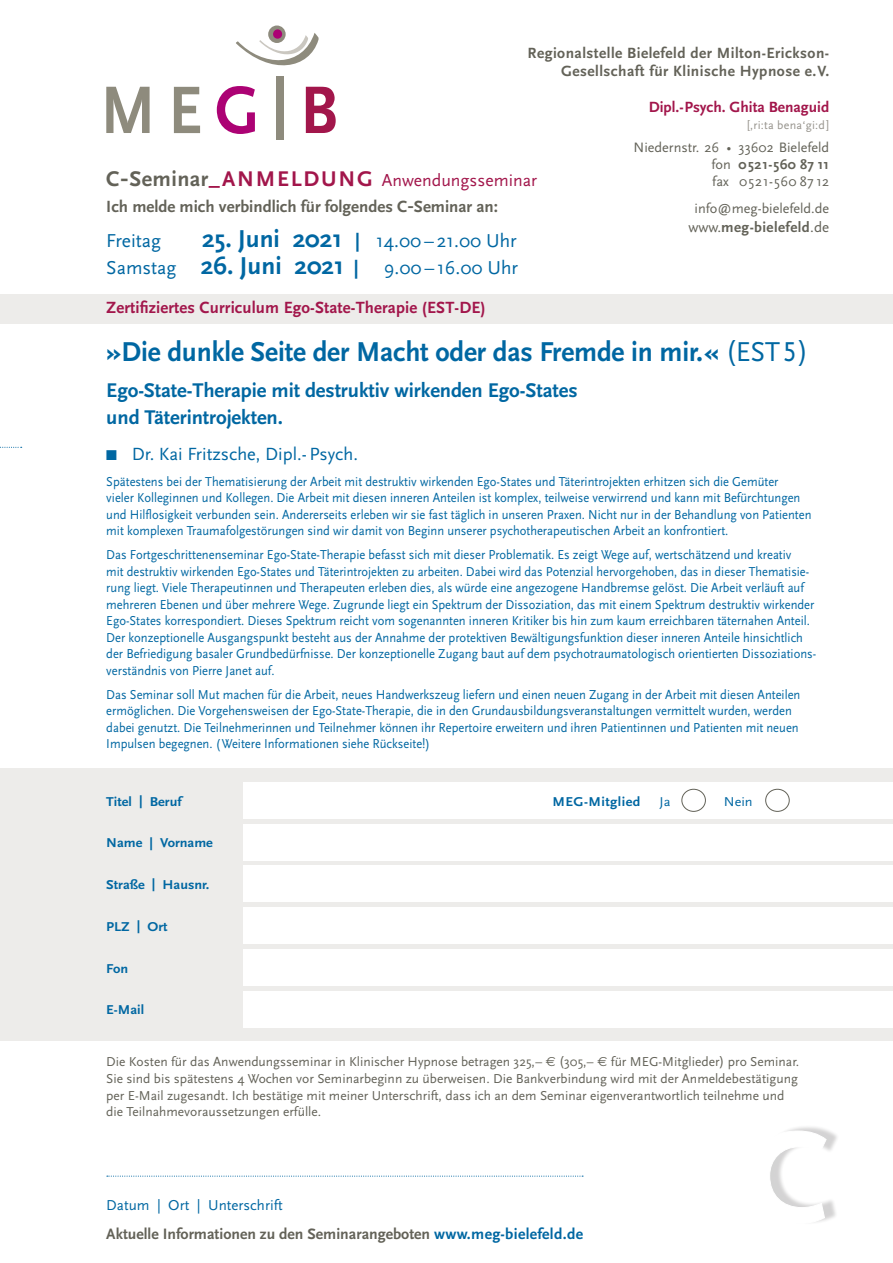
<style>
.page{position:relative;width:893px;height:1263px;background:#fff}
.page>*{position:absolute;margin:0;border:0;box-sizing:border-box;transform-origin:0 0}
.t1{font:700 135px "Scala Sans";color:#fff}
.t2{font:700 28.5px "Scala Sans";letter-spacing:-.005em;color:#0067a2}
.t3{font:700 25.5px "Scala Sans";color:#0067a2}
.t4{font:700 22.2px "Scala Sans";letter-spacing:.02em;color:#636258}
.t5{font:700 22.2px "Scala Sans";color:#a2164b}
.t6{font:700 20.7px/27px "Scala Sans";letter-spacing:-.005em;color:#0067a2}
.t7{font:19.5px "Scala Sans";color:#0067a2}
.t8{font:18.45px "Scala Sans";color:#0067a2}
.t9{font:17.7px "Scala Sans";color:#a2164b}
.t10{font:700 16.95px "Scala Sans";letter-spacing:.01em;color:#a2164b}
.t11{font:700 16.95px "Scala Sans";color:#636258}
.t12{font:700 15.75px "Scala Sans";color:#636258}
.t13{font:700 15.45px/18px "Scala Sans";letter-spacing:.03em;color:#636258;text-align:right}
.t14{font:700 15.45px "Scala Sans";color:#a2164b}
.t15{font:15px "Scala Sans";color:#0067a2}
.t16{font:700 15px "Scala Sans";letter-spacing:.03em;color:#636258}
.t17{font:14.25px/17px "Scala Sans";color:#636258;text-align:justify}
.t18{font:13.5px/16.5px "Scala Sans";color:#0067a2;scale:.93 1}
.t19{font:13.5px/17px "Scala Sans";color:#636258}
.t20{font:700 13.35px "Scala Sans";color:#0067a2;scale:1.06 1}
.t21{font:700 13.35px "Scala Sans";letter-spacing:.03em;color:#0067a2;scale:1.06 1}
.t22{font:13.35px "Scala Sans";color:#0067a2;scale:1.06 1}
.t23{font:12px "Scala Sans";letter-spacing:.02em;color:#97948d}
.s1{font-weight:700}
.s2{font-weight:400}
.s3{color:#a2164b}
.s4{font-weight:700;font-size:25.5px}
.s5{font-weight:400;font-size:19.5px}
.s6{font-size:19.5px}
.s7{font-family:"Scala Sans Caps";font-weight:400}
.s8{font-family:"Euro Sans";font-size:13.2px}
.s9{color:#0067a2}
</style>
<div class="page">
<div style="left:758px;top:1124px;width:82px;height:100px;background:#231f20;opacity:.2"></div>
<svg style="left:758px;top:1130px;width:69px;height:94px"></svg>
<div style="left:0;top:769px;width:893px;height:272px;background:#edecea"></div>
<div style="left:244px;top:782px;width:649px;height:36px;background:#fff"></div>
<div style="left:244px;top:824px;width:649px;height:36px;background:#fff"></div>
<div style="left:244px;top:866px;width:649px;height:36px;background:#fff"></div>
<div style="left:244px;top:907px;width:649px;height:37px;background:#fff"></div>
<div style="left:244px;top:949px;width:649px;height:36px;background:#fff"></div>
<div style="left:244px;top:991px;width:649px;height:36px;background:#fff"></div>
<div style="left:681px;top:789px;width:25px;height:23px;border:1px solid #636258;border-radius:50%"></div>
<div style="left:765px;top:789px;width:25px;height:23px;border:1px solid #636258;border-radius:50%"></div>
<div style="left:268px;top:26px;width:18px;height:17px;background:#8e8b7d;border-radius:50%"></div>
<div style="left:273px;top:29px;width:9px;height:10px;background:#ac0274;border-radius:50%"></div>
<svg style="left:236px;top:33px;width:83px;height:44px"></svg>
<svg style="left:306px;top:87px;width:30px;height:46px"></svg>
<div style="left:277px;top:77px;width:7px;height:63px;background:#8e8b7d"></div>
<svg style="left:217px;top:86px;width:38px;height:48px"></svg>
<svg style="left:174px;top:87px;width:26px;height:46px"></svg>
<svg style="left:106px;top:87px;width:44px;height:46px"></svg>
<svg style="left:0;top:447px;width:22px;height:1px"></svg>
<svg style="left:107px;top:1175px;width:476px;height:2px"></svg>
<div style="left:0;top:294px;width:893px;height:30px;background:#edecea"></div>
<p class="t13" style="left:527px;top:45px;width:303px">Regionalstelle Bielefeld der Milton-Erickson-<br>Gesellschaft für Klinische Hypnose e.V.</p>
<p class="t14" style="left:649px;top:99px;width:182px">Dipl.-Psych. Ghita Benaguid</p>
<p class="t23" style="left:747px;top:119px;width:84px">[‚ri:ta bena‘gi:d]</p>
<p class="t17" style="left:711px;top:139px;width:119px;text-indent:-78px">Niedernstr. 26 • 33602 Bielefeld fon <span class="s1">0521-560 87 11 </span>fax 0521-560 87 12</p>
<p class="t17" style="left:695px;top:200px;width:136px">info@meg-bielefeld.de</p>
<p class="t16" style="left:689px;top:219px;width:142px"><span class="s2">www.</span>meg-bielefeld<span class="s2">.de</span></p>
<h3 class="t4" style="left:106px;top:167px;width:148px">C-Seminar<span class="s3">_Anmeld</span></h3>
<h3 class="t5" style="left:321px;top:167px;width:34px">ung</h3>
<h3 class="t9" style="left:382px;top:171px;width:157px">Anwendungsseminar</h3>
<p class="t11" style="left:106px;top:197px;width:393px">Ich melde mich verbindlich für folgendes C-Seminar an:</p>
<h3 class="t7" style="left:106px;top:230px;width:56px">Freitag</h3>
<h3 class="t7" style="left:202px;top:230px;width:316px"><span class="s4">25. Juni 2021</span> <span class="s1">|</span> 14.00–21.00 Uhr</h3>
<h3 class="t3" style="left:106px;top:252px;width:254px"><span class="s5">Samstag</span> 26. Juni 2021 <span class="s6">|</span></h3>
<h3 class="t7" style="left:384px;top:257px;width:136px">9.00–16.00 Uhr</h3>
<p class="t10" style="left:106px;top:299px;width:381px">Zertifiziertes Curriculum Ego-State-Therapie (EST-DE)</p>
<h2 class="t2" style="left:106px;top:337px;width:703px">»Die dunkle Seite der Macht oder das Fremde in mir.« <span class="s2">(EST</span><span class="s7">5</span> <span class="s2">)</span></h2>
<h3 class="t6" style="left:106px;top:378px;width:473px">Ego-State-Therapie mit destruktiv wirkenden Ego-States und Täterintrojekten.</h3>
<h3 class="t8" style="left:106px;top:444px;width:253px">■ Dr. Kai Fritzsche, Dipl.-Psych.</h3>
<p class="t18" style="left:106px;top:473px;width:760px">Spätestens bei der Thematisierung der Arbeit mit destruktiv wirkenden Ego-States und Täterintrojekten erhitzen sich die Gemüter<br>vieler Kolleginnen und Kollegen. Die Arbeit mit diesen inneren Anteilen ist komplex, teilweise verwirrend und kann mit Befürchtungen und Hilflosigkeit verbunden sein. Andererseits erleben wir sie fast täglich in unseren Praxen. Nicht nur in der Behandlung von Patienten mit komplexen Traumafolgestörungen sind wir damit von Beginn unserer psychotherapeutischen Arbeit an konfrontiert.</p>
<p class="t18" style="left:106px;top:547px;width:765px">Das Fortgeschrittenenseminar Ego-State-Therapie befasst sich mit dieser Problematik. Es zeigt Wege auf, wertschätzend und kreativ<br>mit destruktiv wirkenden Ego-States und Täterintrojekten zu arbeiten. Dabei wird das Potenzial hervorgehoben, das in dieser Thematisie&shy;rung liegt. Viele Therapeutinnen und Therapeuten erleben dies, als würde eine angezogene Handbremse gelöst. Die Arbeit verläuft auf mehreren Ebenen und über mehrere Wege. Zugrunde liegt ein Spektrum der Dissoziation, das mit einem Spektrum destruktiv wirkender Ego-States korrespondiert. Dieses Spektrum reicht vom sogenannten inneren Kritiker bis hin zum kaum erreichbaren täternahen Anteil.<br>Der konzeptionelle Ausgangspunkt besteht aus der Annahme der protektiven Bewältigungsfunktion dieser inneren Anteile hinsichtlich der Befriedigung basaler Grundbedürfnisse. Der konzeptionelle Zugang baut auf dem psychotraumatologisch orientierten Dissoziations&shy;verständnis von Pierre Janet auf.</p>
<p class="t18" style="left:106px;top:686px;width:748px">Das Seminar soll Mut machen für die Arbeit, neues Handwerkszeug liefern und einen neuen Zugang in der Arbeit mit diesen Anteilen ermöglichen. Die Vorgehensweisen der Ego-State-Therapie, die in den Grundausbildungsveranstaltungen vermittelt wurden, werden dabei genutzt. Die Teilnehmerinnen und Teilnehmer können ihr Repertoire erweitern und ihren Patientinnen und Patienten mit neuen Impulsen begegnen. (Weitere Informationen siehe Rückseite!)</p>
<p class="t20" style="left:106px;top:794px;width:72px">Titel | Beruf</p>
<p class="t21" style="left:553px;top:794px;width:84px">MEG-Mitglied</p>
<p class="t22" style="left:659px;top:794px;width:12px">Ja</p>
<p class="t22" style="left:724px;top:794px;width:29px">Nein</p>
<p class="t20" style="left:106px;top:836px;width:102px">Name | Vorname</p>
<p class="t20" style="left:106px;top:877px;width:99px">Straße | Hausnr.</p>
<p class="t20" style="left:106px;top:919px;width:59px">PLZ | Ort</p>
<p class="t20" style="left:106px;top:961px;width:22px">Fon</p>
<p class="t20" style="left:106px;top:1003px;width:37px">E-Mail</p>
<p class="t19" style="left:106px;top:1053px;width:694px">Die Kosten für das Anwendungsseminar in Klinischer Hypnose betragen 325,– <span class="s8">€</span> (305,– <span class="s8">€</span> für MEG-Mitglieder) pro Seminar.<br>Sie sind bis spätestens 4 Wochen vor Seminarbeginn zu überweisen. Die Bankverbindung wird mit der Anmeldebestätigung per E-Mail zugesandt. Ich bestätige mit meiner Unterschrift, dass ich an dem Seminar eigenverantwortlich teilnehme und die Teilnahmevoraussetzungen erfülle.</p>
<p class="t15" style="left:106px;top:1197px;width:178px">Datum | Ort | Unterschrift</p>
<p class="t12" style="left:106px;top:1225px;width:478px">Aktuelle Informationen zu den Seminarangeboten <span class="s9">www.meg-bielefeld.de</span></p>
<h1 class="t1" style="left:747px;top:1105px;width:83px">C</h1>
</div>
